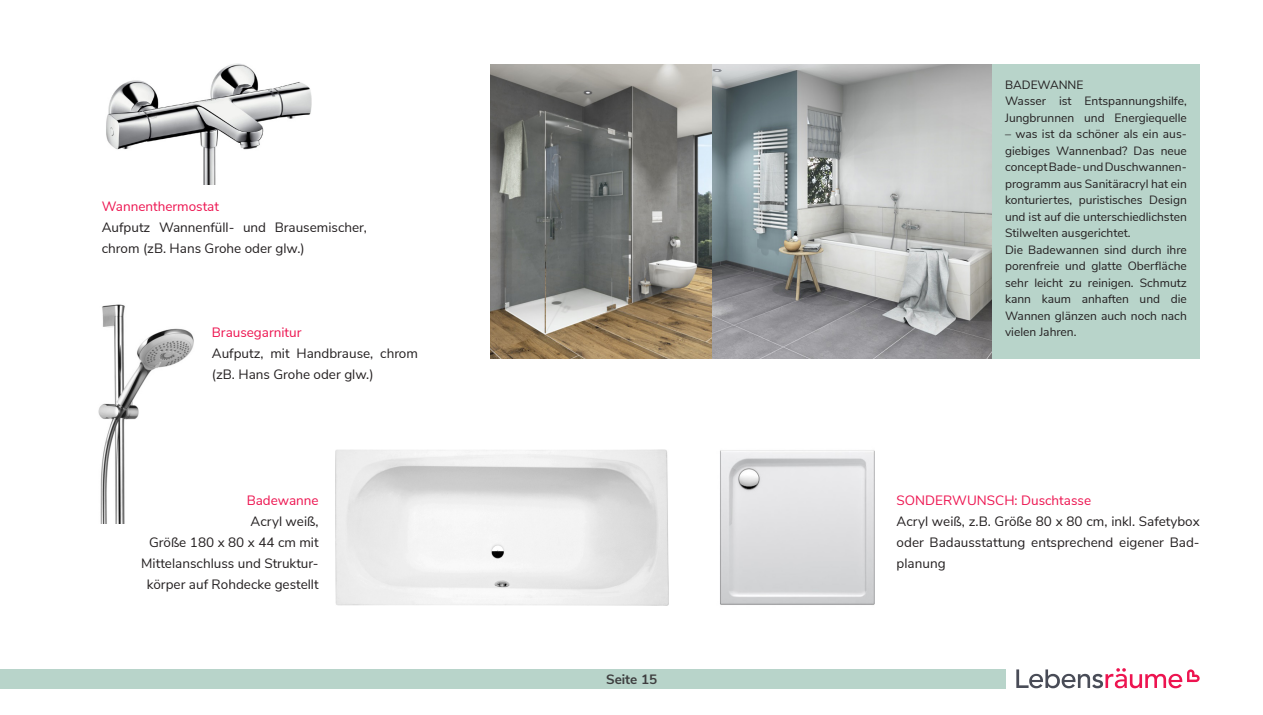
<style>
.page{position:relative;width:1263px;height:715px;background:#fff}
.page>*{position:absolute;margin:0;border:0;box-sizing:border-box;transform-origin:0 0}
.t1{font:13.5px/21px "Nunito Sans";color:#231f20}
.t2{font:13.5px "Nunito Sans";color:#ed1450}
.t3{font:700 13.5px "Nunito Sans";color:#3e3e3f}
.t4{font:12px/16.5px "Nunito Sans";color:#231f20}
</style>
<div class="page">
<div style="left:0;top:669px;width:1006px;height:19px;background:#b8d4ca"></div>
<svg style="left:1016px;top:668px;width:183px;height:20px"></svg>
<img style="left:98px;top:304px;width:96px;height:219px">
<img style="left:335px;top:450px;width:334px;height:155px">
<img style="left:106px;top:64px;width:205px;height:121px">
<img style="left:490px;top:64px;width:502px;height:295px">
<img style="left:720px;top:450px;width:155px;height:155px">
<div style="left:992px;top:64px;width:207px;height:295px;background:#b8d4ca"></div>
<p class="t2" style="left:102px;top:196px;width:119px">Wannenthermostat</p>
<p class="t1" style="left:102px;top:216px;width:267px">Aufputz Wannenfüll- und Brausemischer, chrom (zB. Hans Grohe oder glw.)</p>
<p class="t2" style="left:212px;top:322px;width:91px">Brausegarnitur</p>
<p class="t1" style="left:212px;top:342px;width:208px">Aufputz, mit Handbrause, chrom (zB. Hans Grohe oder glw.)</p>
<p class="t2" style="left:247px;top:490px;width:73px">Badewanne</p>
<p class="t1" style="left:141px;top:510px;width:179px;text-align:right">Acryl weiß,<br>Größe 180 x 80 x 44 cm mit<br>Mittelanschluss und Struktur&shy;körper auf Rohdecke gestellt</p>
<p class="t3" style="left:606px;top:669px;width:53px">Seite 15</p>
<p class="t4" style="left:1005px;top:76px;width:183px">BADEWANNE<br>Wasser ist Entspannungshilfe,<br>Jungbrunnen und Energiequelle</p>
<p class="t4" style="left:1005px;top:125px;width:183px">– was ist da schöner als ein aus&shy;giebiges Wannenbad? Das neue concept Bade- und Duschwannen&shy;programm aus Sanitäracryl hat ein konturiertes, puristisches Design und ist auf die unterschiedlichsten<br>Stilwelten ausgerichtet.<br>Die Badewannen sind durch ihre porenfreie und glatte Oberfläche sehr leicht zu reinigen. Schmutz kann kaum anhaften und die<br>Wannen glänzen auch noch nach vielen Jahren.</p>
<p class="t2" style="left:897px;top:490px;width:196px">SONDERWUNSCH: Duschtasse</p>
<p class="t1" style="left:897px;top:510px;width:304px;text-align:justify">Acryl weiß, z.B. Größe 80 x 80 cm, inkl. Safetybox oder Badausstattung entsprechend eigener Bad&shy;planung</p>
</div>
